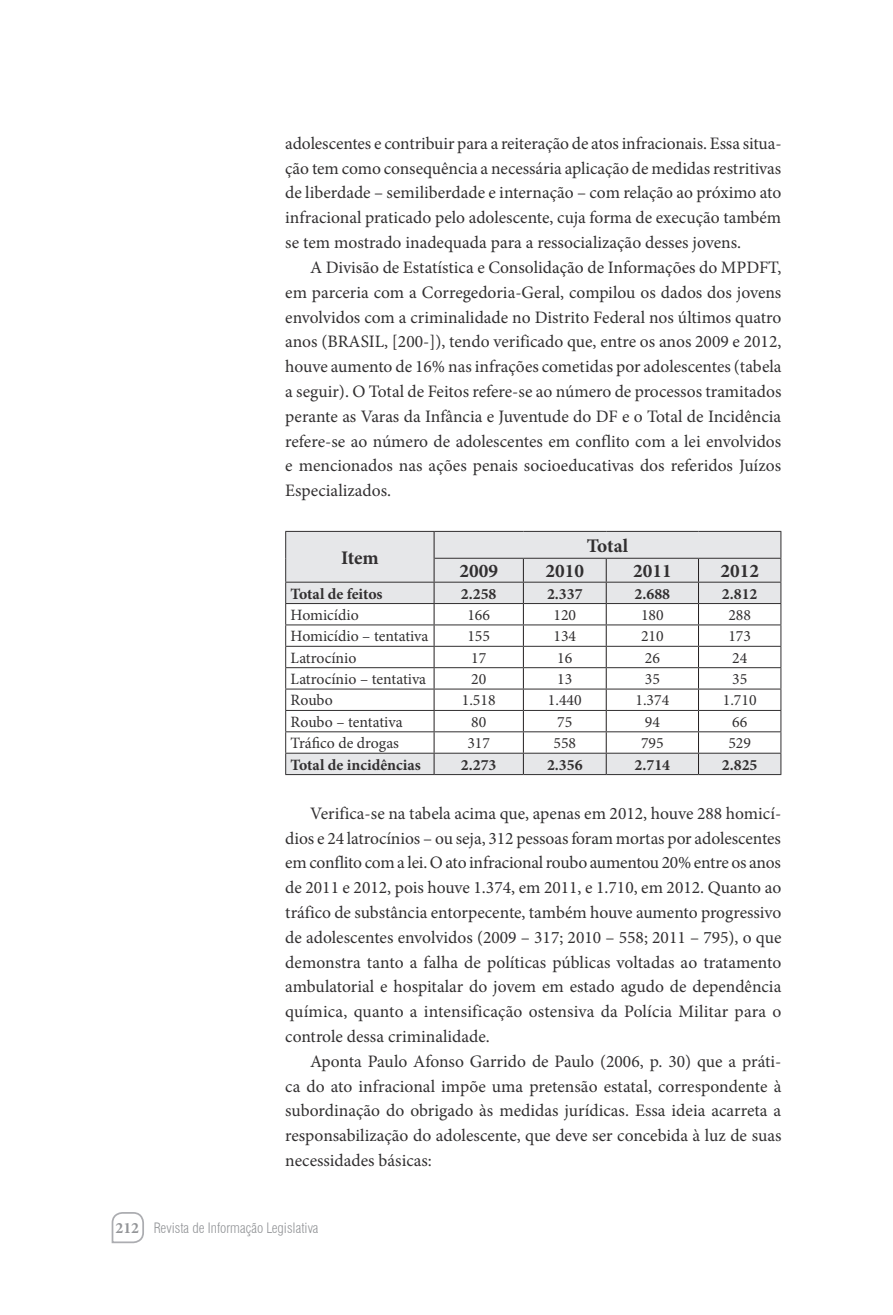
<style>
.page{position:relative;width:893px;height:1315px;background:#fff}
.page>*{position:absolute;margin:0;border:0;box-sizing:border-box;transform-origin:0 0}
.t1{font:700 19.25px "Minion Pro";color:#312f30}
.t2{font:17.5px/24.8px "Minion Pro";color:#312f30;text-align:justify}
.t3{font:15.75px "Minion Pro";color:#312f30}
.t4{font:700 15.75px "Minion Pro";color:#312f30}
.t5{font:300 condensed 14px "Swiss 721 BT";color:#939598}
.s1{font-family:"Minion Pro";font-weight:700;font-stretch:normal;font-size:15.75px}
</style>
<div class="page">
<svg style="left:111px;top:1212px;width:33px;height:32px"></svg>
<svg style="left:286px;top:532px;width:494px;height:242px"></svg>
<svg style="left:434px;top:532px;width:1px;height:242px"></svg>
<svg style="left:523px;top:559px;width:1px;height:215px"></svg>
<svg style="left:606px;top:559px;width:1px;height:215px"></svg>
<svg style="left:698px;top:559px;width:1px;height:215px"></svg>
<hr style="left:285px;top:531px;width:149px;height:1px;background:#312f30">
<hr style="left:434px;top:531px;width:89px;height:1px;background:#312f30">
<hr style="left:523px;top:531px;width:83px;height:1px;background:#312f30">
<hr style="left:606px;top:531px;width:92px;height:1px;background:#312f30">
<hr style="left:698px;top:531px;width:83px;height:1px;background:#312f30">
<hr style="left:434px;top:558px;width:89px;height:1px;background:#312f30">
<hr style="left:523px;top:558px;width:83px;height:1px;background:#312f30">
<hr style="left:606px;top:558px;width:92px;height:1px;background:#312f30">
<hr style="left:698px;top:558px;width:83px;height:1px;background:#312f30">
<hr style="left:285px;top:582px;width:149px;height:1px;background:#312f30">
<hr style="left:434px;top:582px;width:89px;height:1px;background:#312f30">
<hr style="left:523px;top:582px;width:83px;height:1px;background:#312f30">
<hr style="left:606px;top:582px;width:92px;height:1px;background:#312f30">
<hr style="left:698px;top:582px;width:83px;height:1px;background:#312f30">
<hr style="left:285px;top:603px;width:149px;height:1px;background:#312f30">
<hr style="left:434px;top:603px;width:89px;height:1px;background:#312f30">
<hr style="left:523px;top:603px;width:83px;height:1px;background:#312f30">
<hr style="left:606px;top:603px;width:92px;height:1px;background:#312f30">
<hr style="left:698px;top:603px;width:83px;height:1px;background:#312f30">
<hr style="left:285px;top:624px;width:149px;height:1px;background:#312f30">
<hr style="left:434px;top:624px;width:89px;height:1px;background:#312f30">
<hr style="left:523px;top:624px;width:83px;height:1px;background:#312f30">
<hr style="left:606px;top:624px;width:92px;height:1px;background:#312f30">
<hr style="left:698px;top:624px;width:83px;height:1px;background:#312f30">
<hr style="left:285px;top:646px;width:149px;height:1px;background:#312f30">
<hr style="left:434px;top:646px;width:89px;height:1px;background:#312f30">
<hr style="left:523px;top:646px;width:83px;height:1px;background:#312f30">
<hr style="left:606px;top:646px;width:92px;height:1px;background:#312f30">
<hr style="left:698px;top:646px;width:83px;height:1px;background:#312f30">
<hr style="left:285px;top:667px;width:149px;height:1px;background:#312f30">
<hr style="left:434px;top:667px;width:89px;height:1px;background:#312f30">
<hr style="left:523px;top:667px;width:83px;height:1px;background:#312f30">
<hr style="left:606px;top:667px;width:92px;height:1px;background:#312f30">
<hr style="left:698px;top:667px;width:83px;height:1px;background:#312f30">
<hr style="left:285px;top:688px;width:149px;height:1px;background:#312f30">
<hr style="left:434px;top:688px;width:89px;height:1px;background:#312f30">
<hr style="left:523px;top:688px;width:83px;height:1px;background:#312f30">
<hr style="left:606px;top:688px;width:92px;height:1px;background:#312f30">
<hr style="left:698px;top:688px;width:83px;height:1px;background:#312f30">
<hr style="left:285px;top:710px;width:149px;height:1px;background:#312f30">
<hr style="left:434px;top:710px;width:89px;height:1px;background:#312f30">
<hr style="left:523px;top:710px;width:83px;height:1px;background:#312f30">
<hr style="left:606px;top:710px;width:92px;height:1px;background:#312f30">
<hr style="left:698px;top:710px;width:83px;height:1px;background:#312f30">
<hr style="left:285px;top:731px;width:149px;height:1px;background:#312f30">
<hr style="left:434px;top:731px;width:89px;height:1px;background:#312f30">
<hr style="left:523px;top:731px;width:83px;height:1px;background:#312f30">
<hr style="left:606px;top:731px;width:92px;height:1px;background:#312f30">
<hr style="left:698px;top:731px;width:83px;height:1px;background:#312f30">
<hr style="left:285px;top:753px;width:149px;height:1px;background:#312f30">
<svg style="left:285px;top:532px;width:1px;height:242px"></svg>
<hr style="left:434px;top:753px;width:89px;height:1px;background:#312f30">
<hr style="left:523px;top:753px;width:83px;height:1px;background:#312f30">
<hr style="left:606px;top:753px;width:92px;height:1px;background:#312f30">
<hr style="left:698px;top:753px;width:83px;height:1px;background:#312f30">
<svg style="left:780px;top:532px;width:1px;height:242px"></svg>
<hr style="left:285px;top:774px;width:149px;height:1px;background:#312f30">
<hr style="left:434px;top:774px;width:89px;height:1px;background:#312f30">
<hr style="left:523px;top:774px;width:83px;height:1px;background:#312f30">
<hr style="left:606px;top:774px;width:92px;height:1px;background:#312f30">
<hr style="left:698px;top:774px;width:83px;height:1px;background:#312f30">
<p class="t2" style="left:285px;top:131px;width:498px">adolescentes e contribuir para a reiteração de atos infracionais. Essa situa&shy;ção tem como consequência a necessária aplicação de medidas restritivas de liberdade – semiliberdade e internação – com relação ao próximo ato infracional praticado pelo adolescente, cuja forma de execução também se tem mostrado inadequada para a ressocialização desses jovens.</p>
<p class="t2" style="left:285px;top:255px;width:498px;text-indent:25px">A Divisão de Estatística e Consolidação de Informações do MPDFT, em parceria com a Corregedoria-Geral, compilou os dados dos jovens envolvidos com a criminalidade no Distrito Federal nos últimos quatro anos (BRASIL, [200-]), tendo verificado que, entre os anos 2009 e 2012, houve aumento de 16% nas infrações cometidas por adolescentes (tabela a seguir). O Total de Feitos refere-se ao número de processos tramitados perante as Varas da Infância e Juventude do DF e o Total de Incidência refere-se ao número de adolescentes em conflito com a lei envolvidos e mencionados nas ações penais socioeducativas dos referidos Juízos Especializados.</p>
<p class="t1" style="left:341px;top:544px;width:39px">Item</p>
<p class="t1" style="left:587px;top:532px;width:43px">Total</p>
<p class="t1" style="left:459px;top:557px;width:40px">2009</p>
<p class="t1" style="left:546px;top:557px;width:40px">2010</p>
<p class="t1" style="left:633px;top:557px;width:40px">2011</p>
<p class="t1" style="left:720px;top:557px;width:40px">2012</p>
<p class="t4" style="left:291px;top:582px;width:94px">Total de feitos</p>
<p class="t4" style="left:461px;top:582px;width:37px">2.258</p>
<p class="t4" style="left:547px;top:582px;width:37px">2.337</p>
<p class="t4" style="left:635px;top:582px;width:37px">2.688</p>
<p class="t4" style="left:722px;top:582px;width:37px">2.812</p>
<p class="t3" style="left:291px;top:604px;width:70px">Homicídio</p>
<p class="t3" style="left:467px;top:604px;width:24px">166</p>
<p class="t3" style="left:553px;top:604px;width:24px">120</p>
<p class="t3" style="left:641px;top:604px;width:24px">180</p>
<p class="t3" style="left:728px;top:604px;width:24px">288</p>
<p class="t3" style="left:291px;top:626px;width:139px">Homicídio – tentativa</p>
<p class="t3" style="left:467px;top:626px;width:24px">155</p>
<p class="t3" style="left:553px;top:626px;width:24px">134</p>
<p class="t3" style="left:641px;top:626px;width:24px">210</p>
<p class="t3" style="left:728px;top:626px;width:24px">173</p>
<p class="t3" style="left:291px;top:647px;width:67px">Latrocínio</p>
<p class="t3" style="left:471px;top:647px;width:17px">17</p>
<p class="t3" style="left:557px;top:647px;width:17px">16</p>
<p class="t3" style="left:645px;top:647px;width:17px">26</p>
<p class="t3" style="left:732px;top:647px;width:17px">24</p>
<p class="t3" style="left:291px;top:668px;width:137px">Latrocínio – tentativa</p>
<p class="t3" style="left:471px;top:668px;width:17px">20</p>
<p class="t3" style="left:557px;top:668px;width:17px">13</p>
<p class="t3" style="left:645px;top:668px;width:17px">35</p>
<p class="t3" style="left:732px;top:668px;width:17px">35</p>
<p class="t3" style="left:291px;top:690px;width:44px">Roubo</p>
<p class="t3" style="left:462px;top:690px;width:35px">1.518</p>
<p class="t3" style="left:548px;top:690px;width:35px">1.440</p>
<p class="t3" style="left:635px;top:690px;width:35px">1.374</p>
<p class="t3" style="left:723px;top:690px;width:35px">1.710</p>
<p class="t3" style="left:291px;top:711px;width:113px">Roubo – tentativa</p>
<p class="t3" style="left:471px;top:711px;width:17px">80</p>
<p class="t3" style="left:557px;top:711px;width:17px">75</p>
<p class="t3" style="left:645px;top:711px;width:17px">94</p>
<p class="t3" style="left:732px;top:711px;width:17px">66</p>
<p class="t3" style="left:291px;top:732px;width:110px">Tráfico de drogas</p>
<p class="t3" style="left:467px;top:732px;width:24px">317</p>
<p class="t3" style="left:553px;top:732px;width:24px">558</p>
<p class="t3" style="left:641px;top:732px;width:24px">795</p>
<p class="t3" style="left:728px;top:732px;width:24px">529</p>
<p class="t4" style="left:291px;top:753px;width:132px">Total de incidências</p>
<p class="t4" style="left:461px;top:753px;width:37px">2.273</p>
<p class="t4" style="left:547px;top:753px;width:37px">2.356</p>
<p class="t4" style="left:635px;top:753px;width:37px">2.714</p>
<p class="t4" style="left:722px;top:753px;width:37px">2.825</p>
<p class="t2" style="left:285px;top:801px;width:498px;text-indent:25px">Verifica-se na tabela acima que, apenas em 2012, houve 288 homicí&shy;dios e 24 latrocínios – ou seja, 312 pessoas foram mortas por adolescentes em conflito com a lei. O ato infracional roubo aumentou 20% entre os anos de 2011 e 2012, pois houve 1.374, em 2011, e 1.710, em 2012. Quanto ao tráfico de substância entorpecente, também houve aumento progressivo de adolescentes envolvidos (2009 – 317; 2010 – 558; 2011 – 795), o que demonstra tanto a falha de políticas públicas voltadas ao tratamento ambulatorial e hospitalar do jovem em estado agudo de dependência química, quanto a intensificação ostensiva da Polícia Militar para o controle dessa criminalidade.</p>
<p class="t2" style="left:285px;top:1049px;width:498px;text-indent:25px">Aponta Paulo Afonso Garrido de Paulo (2006, p. 30) que a práti&shy;ca do ato infracional impõe uma pretensão estatal, correspondente à subordinação do obrigado às medidas jurídicas. Essa ideia acarreta a responsabilização do adolescente, que deve ser concebida à luz de suas necessidades básicas:</p>
<p class="t5" style="left:116px;top:1220px;width:204px"><span class="s1">212</span> Revista de Informação Legislativa</p>
</div>
